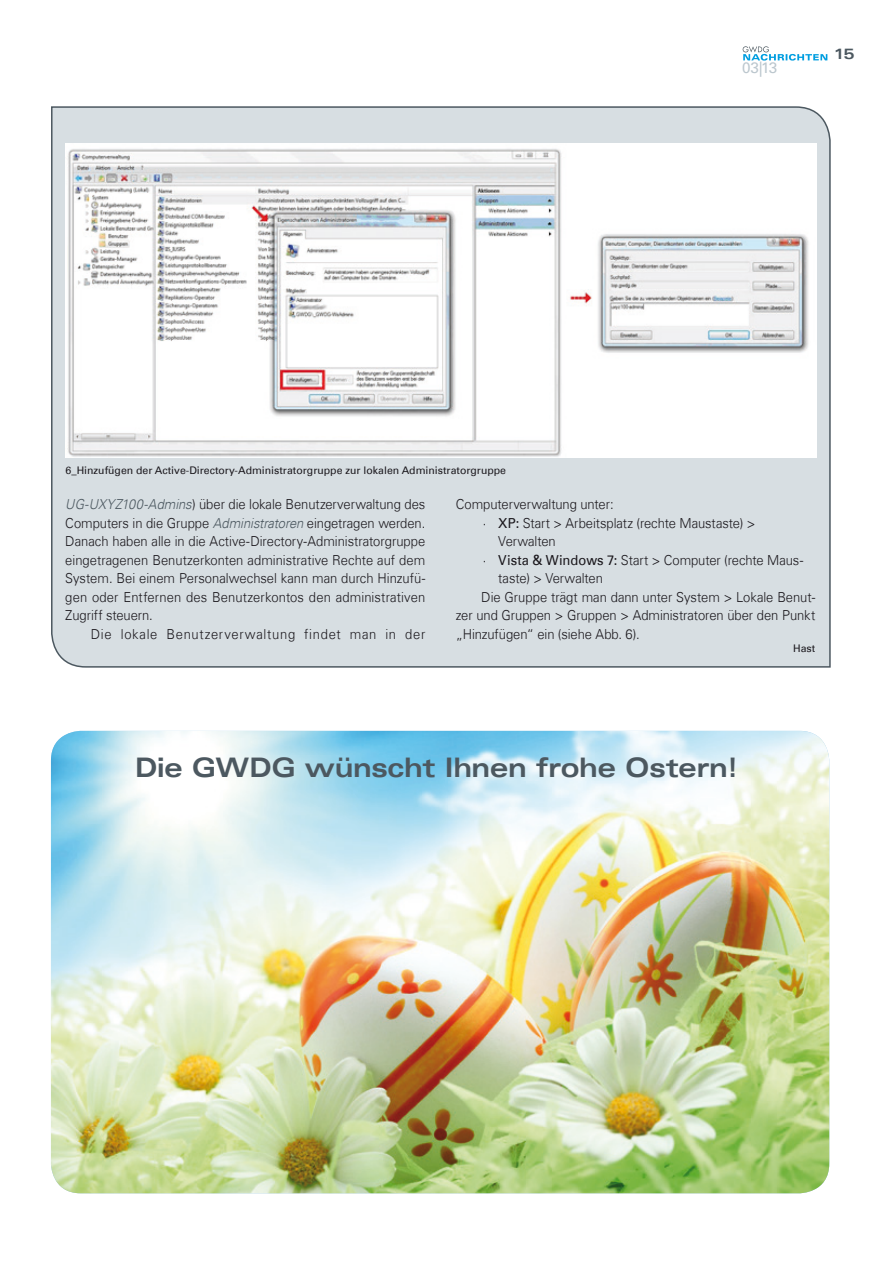
<style>
.page{position:relative;width:893px;height:1263px;background:#fff}
.page>*{position:absolute;margin:0;border:0;box-sizing:border-box;transform-origin:0 0}
.t1{font:27px "Univers Com 63 Bold Ext";letter-spacing:-.02em;color:#4c5860;scale:.94 1}
.t2{font:15.3px "Univers Com 55 Roman";color:#bcc7ce}
.t3{font:15px "Univers Com 63 Bold Ext";color:#4c5860}
.t4{font:300 13.8px/18.5px "Univers Com 45";letter-spacing:-.005em;color:#1a171c;text-align:justify;scale:.94 1}
.t5{font:300 13.8px "Univers Com 45";letter-spacing:.055em;color:#1a171c;scale:.94 1}
.t6{font:10.5px "Univers Com 55 Roman";color:#1a171c}
.s1{font-style:italic;color:#4c5860}
.s2{font-family:"Univers Com 55 Roman";font-weight:400}
</style>
<div class="page">
<div style="left:51px;top:106px;width:780px;height:562px;background:#d7dee2"></div>
<img style="left:51px;top:731px;width:778px;height:462px">
<img style="left:65px;top:144px;width:751px;height:314px">
<svg style="left:743px;top:46px;width:84px;height:15px"></svg>
<p class="t2" style="left:742px;top:58px;width:37px">03|13</p>
<p class="t3" style="left:834px;top:45px;width:22px">15</p>
<p class="t6" style="left:66px;top:464px;width:442px">6_Hinzufügen der Active-Directory-Administratorgruppe zur lokalen Administratorgruppe</p>
<p class="t4" style="left:65px;top:495px;width:384px"><span class="s1">UG-UXYZ100-Admins</span>) über die lokale Benutzerverwaltung des Computers in die Gruppe <span class="s1">Administratoren</span> eingetragen werden.<br>Danach haben alle in die Active-Directory-Administratorgruppe eingetragenen Benutzerkonten administrative Rechte auf dem System. Bei einem Personalwechsel kann man durch Hinzufü&shy;gen oder Entfernen des Benutzerkontos den administrativen Zugriff steuern.</p>
<p class="t5" style="left:91px;top:625px;width:357px">Die lokale Benutzerverwaltung findet man in der</p>
<p class="t4" style="left:456px;top:495px;width:169px">Computerverwaltung unter:</p>
<p class="t4" style="left:483px;top:514px;width:292px">· <span class="s2">XP:</span> Start &gt; Arbeitsplatz (rechte Maustaste) &gt;</p>
<p class="t4" style="left:498px;top:532px;width:63px">Verwalten</p>
<p class="t4" style="left:483px;top:551px;width:343px">· <span class="s2">Vista &amp; Windows 7:</span> Start &gt; Computer (rechte Maus-</p>
<p class="t4" style="left:498px;top:569px;width:113px">taste) &gt; Verwalten</p>
<p class="t4" style="left:481px;top:588px;width:357px">Die Gruppe trägt man dann unter System &gt; Lokale Benut-</p>
<p class="t4" style="left:456px;top:606px;width:384px">zer und Gruppen &gt; Gruppen &gt; Administratoren über den Punkt</p>
<p class="t4" style="left:456px;top:624px;width:197px">„Hinzufügen“ ein (siehe Abb. 6).</p>
<p class="t6" style="left:793px;top:642px;width:24px">Hast</p>
<h1 class="t1" style="left:135px;top:752px;width:644px">Die GWDG wünscht Ihnen frohe Ostern!</h1>
</div>
